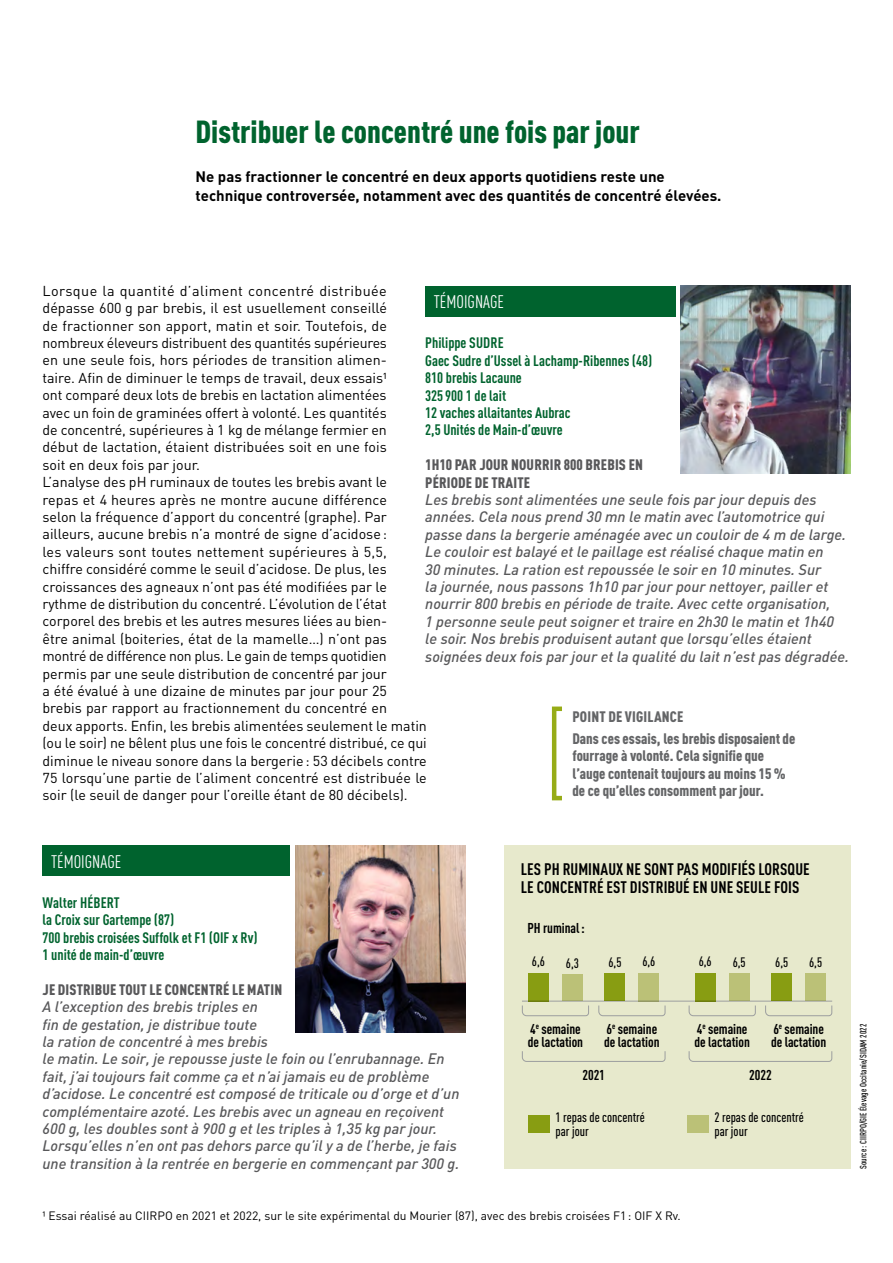
<style>
.page{position:relative;width:893px;height:1263px;background:#fff}
.page>*{position:absolute;margin:0;border:0;box-sizing:border-box;transform-origin:0 0}
.t1{font:900 condensed 31.5px "DIN Pro";color:#00632e}
.t2{font:condensed 18px "DIN Pro";color:#fff}
.t3{font:700 condensed 16.5px/18px "DIN Pro";letter-spacing:.005em;color:#000}
.t4{font:italic 500 15px/17.4px "DIN Pro";color:#58585a}
.t5{font:700 condensed 15px/17.4px "DIN Pro";color:#00632e}
.t6{font:900 condensed 15px/17.4px "DIN Pro";color:#646567}
.t7{font:700 15px/19.5px "DIN Pro";color:#000}
.t8{font:900 condensed 15px/17.4px "DIN Pro";letter-spacing:.01em;color:#58585a}
.t9{font:14.25px/17.4px "DIN Pro";color:#000}
.t10{font:700 condensed 14.1px/13.5px "DIN Pro";letter-spacing:-.005em;color:#000}
.t11{font:500 condensed 13.5px/14.4px "DIN Pro";color:#000}
.t12{font:12px "DIN Pro";color:#000}
.t13{font:500 condensed 9px "DIN Pro";color:#000}
</style>
<div class="page">
<div style="left:504px;top:845px;width:346px;height:324px;background:#e7e9cc"></div>
<hr style="left:522px;top:1001px;width:310px;height:1px;background:#9c9e9f">
<svg style="left:522px;top:1005px;width:67px;height:11px"></svg>
<div style="left:528px;top:973px;width:21px;height:28px;background:#889d12"></div>
<div style="left:562px;top:974px;width:21px;height:27px;background:#bbc177"></div>
<svg style="left:598px;top:1005px;width:68px;height:11px"></svg>
<div style="left:604px;top:973px;width:21px;height:28px;background:#889d12"></div>
<div style="left:638px;top:973px;width:21px;height:28px;background:#bbc177"></div>
<svg style="left:688px;top:1005px;width:68px;height:11px"></svg>
<div style="left:695px;top:973px;width:21px;height:28px;background:#889d12"></div>
<div style="left:729px;top:973px;width:21px;height:28px;background:#bbc177"></div>
<svg style="left:765px;top:1005px;width:67px;height:11px"></svg>
<div style="left:771px;top:973px;width:21px;height:28px;background:#889d12"></div>
<div style="left:805px;top:973px;width:21px;height:28px;background:#bbc177"></div>
<svg style="left:522px;top:1051px;width:144px;height:11px"></svg>
<svg style="left:688px;top:1051px;width:144px;height:11px"></svg>
<div style="left:528px;top:1115px;width:21px;height:17px;background:#889d12"></div>
<div style="left:687px;top:1115px;width:21px;height:17px;background:#bbc177"></div>
<div style="left:552px;top:706px;width:12px;height:94px;border:4px solid #97ac17"></div>
<div style="left:425px;top:286px;width:250px;height:31px;background:#00632e"></div>
<img style="left:680px;top:286px;width:170px;height:187px">
<div style="left:43px;top:845px;width:247px;height:31px;background:#00632e"></div>
<img style="left:296px;top:845px;width:170px;height:187px">
<h1 class="t1" style="left:196px;top:112px;width:446px">Distribuer le concentré une fois par jour</h1>
<p class="t7" style="left:196px;top:166px;width:527px">Ne pas fractionner le concentré en deux apports quotidiens reste une technique controversée, notamment avec des quantités de concentré élevées.</p>
<p class="t9" style="left:43px;top:281px;width:386px">Lorsque la quantité d’aliment concentré distribuée dépasse 600 g par brebis, il est usuellement conseillé<br>de fractionner son apport, matin et soir. Toutefois, de nombreux éleveurs distribuent des quantités supérieures<br>en une seule fois, hors périodes de transition alimen-<br>taire. Afin de diminuer le temps de travail, deux essais¹<br>ont comparé deux lots de brebis en lactation alimentées<br>avec un foin de graminées offert à volonté. Les quantités<br>de concentré, supérieures à 1 kg de mélange fermier en<br>début de lactation, étaient distribuées soit en une fois<br>soit en deux fois par jour.<br>L’analyse des pH ruminaux de toutes les brebis avant le<br>repas et 4 heures après ne montre aucune différence<br>selon la fréquence d’apport du concentré (graphe). Par ailleurs, aucune brebis n’a montré de signe d’acidose:<br>les valeurs sont toutes nettement supérieures à 5,5, chiffre considéré comme le seuil d’acidose. De plus, les croissances des agneaux n’ont pas été modifiées par le rythme de distribution du concentré. L’évolution de l’état corporel des brebis et les autres mesures liées au bien-<br>être animal (boiteries, état de la mamelle…) n’ont pas montré de différence non plus. Le gain de temps quotidien permis par une seule distribution de concentré par jour<br>a été évalué à une dizaine de minutes par jour pour 25 brebis par rapport au fractionnement du concentré en<br>deux apports. Enfin, les brebis alimentées seulement le matin (ou le soir) ne bêlent plus une fois le concentré distribué, ce qui diminue le niveau sonore dans la bergerie: 53 décibels contre 75 lorsqu’une partie de l’aliment concentré est distribuée le soir (le seuil de danger pour l’oreille étant de 80 décibels).</p>
<p class="t2" style="left:434px;top:291px;width:72px">TÉMOIGNAGE</p>
<p class="t5" style="left:425px;top:334px;width:228px">Philippe SUDRE<br>Gaec Sudre d’Ussel à Lachamp-Ribennes (48)<br>810 brebis Lacaune<br>325 900 1 de lait<br>12 vaches allaitantes Aubrac<br>2,5 Unités de Main-d’œuvre</p>
<p class="t8" style="left:425px;top:456px;width:219px">1H10 PAR JOUR NOURRIR 800 BREBIS EN<br>PÉRIODE DE TRAITE</p>
<p class="t4" style="left:425px;top:491px;width:426px">Les brebis sont alimentées une seule fois par jour depuis des années. Cela nous prend 30 mn le matin avec l’automotrice qui passe dans la bergerie aménagée avec un couloir de 4 m de large.<br>Le couloir est balayé et le paillage est réalisé chaque matin en<br>30 minutes. La ration est repoussée le soir en 10 minutes. Sur<br>la journée, nous passons 1h10 par jour pour nettoyer, pailler et nourrir 800 brebis en période de traite. Avec cette organisation,<br>1 personne seule peut soigner et traire en 2h30 le matin et 1h40 le soir. Nos brebis produisent autant que lorsqu’elles étaient soignées deux fois par jour et la qualité du lait n’est pas dégradée.</p>
<p class="t6" style="left:572px;top:706px;width:224px;line-height:21.6px">POINT DE VIGILANCE<br>Dans ces essais, les brebis disposaient de</p>
<p class="t6" style="left:572px;top:747px;width:215px">fourrage à volonté. Cela signifie que l’auge contenait toujours au moins 15 % de ce qu’elles consomment par jour.</p>
<p class="t2" style="left:51px;top:851px;width:72px">TÉMOIGNAGE</p>
<p class="t5" style="left:43px;top:893px;width:216px">Walter HÉBERT<br>la Croix sur Gartempe (87)<br>700 brebis croisées Suffolk et F1 (OIF x Rv)<br>1 unité de main-d’œuvre</p>
<p class="t8" style="left:43px;top:980px;width:241px">JE DISTRIBUE TOUT LE CONCENTRÉ LE MATIN</p>
<p class="t4" style="left:43px;top:998px;width:418px">A l’exception des brebis triples en<br>fin de gestation, je distribue toute<br>la ration de concentré à mes brebis<br>le matin. Le soir, je repousse juste le foin ou l’enrubannage. En fait, j’ai toujours fait comme ça et n’ai jamais eu de problème d’acidose. Le concentré est composé de triticale ou d’orge et d’un complémentaire azoté. Les brebis avec un agneau en reçoivent 600 g, les doubles sont à 900 g et les triples à 1,35 kg par jour.<br>Lorsqu’elles n’en ont pas dehors parce qu’il y a de l’herbe, je fais une transition à la rentrée en bergerie en commençant par 300 g.</p>
<p class="t3" style="left:521px;top:860px;width:290px">LES PH RUMINAUX NE SONT PAS MODIFIÉS LORSQUE<br>LE CONCENTRÉ EST DISTRIBUÉ EN UNE SEULE FOIS</p>
<p class="t10" style="left:527px;top:921px;width:59px">PH ruminal:</p>
<p class="t11" style="left:532px;top:954px;width:15px">6,6</p>
<p class="t11" style="left:566px;top:955px;width:15px">6,3</p>
<p class="t11" style="left:608px;top:955px;width:15px">6,5</p>
<p class="t11" style="left:642px;top:954px;width:15px">6,6</p>
<p class="t10" style="left:528px;top:1022px;width:57px">4<sup>e</sup> semaine de lactation</p>
<p class="t10" style="left:604px;top:1022px;width:57px">6<sup>e</sup> semaine de lactation</p>
<p class="t11" style="left:699px;top:954px;width:15px">6,6</p>
<p class="t11" style="left:733px;top:955px;width:15px">6,5</p>
<p class="t10" style="left:695px;top:1022px;width:57px">4<sup>e</sup> semaine de lactation</p>
<p class="t11" style="left:775px;top:955px;width:15px">6,5</p>
<p class="t11" style="left:809px;top:955px;width:15px">6,5</p>
<p class="t10" style="left:771px;top:1022px;width:57px">6<sup>e</sup> semaine de lactation</p>
<p class="t10" style="left:582px;top:1068px;width:24px">2021</p>
<p class="t10" style="left:749px;top:1068px;width:24px">2022</p>
<p class="t11" style="left:556px;top:1110px;width:91px">1 repas de concentré par jour</p>
<p class="t11" style="left:714px;top:1110px;width:91px">2 repas de concentré par jour</p>
<p class="t12" style="left:43px;top:1208px;width:640px">¹ Essai réalisé au CIIRPO en 2021 et 2022, sur le site expérimental du Mourier (87), avec des brebis croisées F1: OIF X Rv.</p>
<p class="t13" style="left:858px;top:1169px;width:146px;rotate:-90deg">Source: CIIRPO/GIE Élevage Occitanie/SIDAM 2022</p>
</div>
